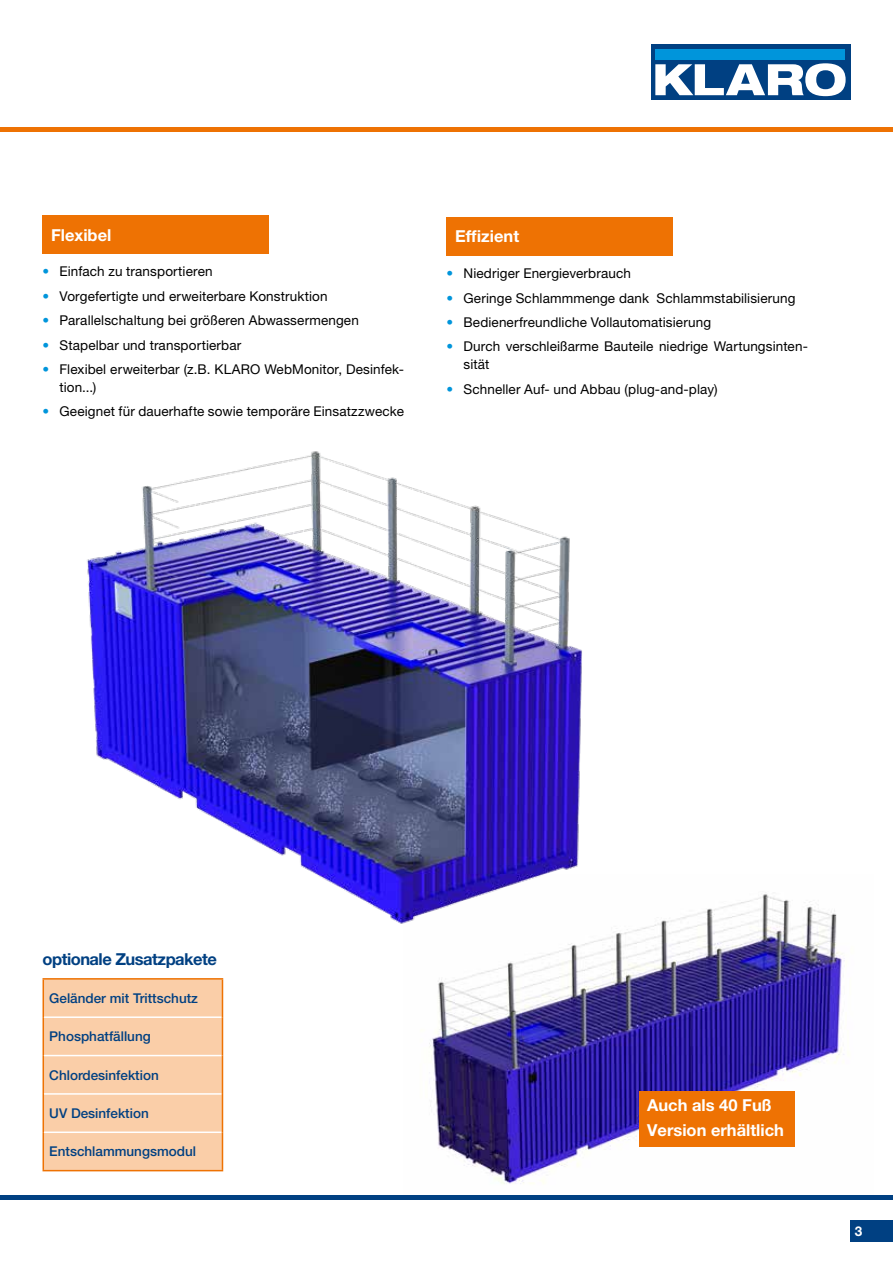
<style>
.page{position:relative;width:893px;height:1263px;background:#fff}
.page>*{position:absolute;margin:0;border:0;box-sizing:border-box;transform-origin:0 0}
.t1{font:700 16.5px/25.5px "Helvetica Neue LT Pro";color:#fff}
.t2{font:700 16.5px "Helvetica Neue LT Pro";letter-spacing:-.03em;color:#004082}
.t3{font:13.5px/18px "Helvetica Neue LT Pro";letter-spacing:.01em;color:#000}
.t4{font:500 13.5px "Helvetica Neue LT Pro";color:#004082}
.t5{font:700 13.5px "Helvetica Neue LT Pro";color:#fff}
.s1{color:#0095db}
</style>
<div class="page">
<img style="left:429px;top:894px;width:416px;height:290px">
<div style="left:44px;top:1023px;width:178px;height:147px;background:#facea8"></div>
<hr style="left:44px;top:1055px;width:178px;height:1px;background:#fff">
<hr style="left:44px;top:1093px;width:178px;height:2px;background:#fff">
<hr style="left:44px;top:1131px;width:178px;height:2px;background:#fff">
<hr style="left:43px;top:1017px;width:1px;height:38px;background:#ee7203">
<hr style="left:222px;top:1017px;width:1px;height:38px;background:#ee7203">
<hr style="left:43px;top:1055px;width:1px;height:39px;background:#ee7203">
<hr style="left:222px;top:1055px;width:1px;height:39px;background:#ee7203">
<hr style="left:43px;top:1094px;width:1px;height:38px;background:#ee7203">
<hr style="left:222px;top:1094px;width:1px;height:38px;background:#ee7203">
<hr style="left:43px;top:1132px;width:1px;height:38px;background:#ee7203">
<hr style="left:222px;top:1132px;width:1px;height:38px;background:#ee7203">
<hr style="left:43px;top:1170px;width:180px;height:1px;background:#ee7203">
<div style="left:43px;top:216px;width:226px;height:38px;background:#ee7203"></div>
<div style="left:446px;top:217px;width:227px;height:39px;background:#ee7203"></div>
<img style="left:42px;top:451px;width:688px;height:572px">
<div style="left:639px;top:1091px;width:156px;height:56px;background:#ee7203"></div>
<div style="left:850px;top:1220px;width:43px;height:22px;background:#004082"></div>
<hr style="left:0;top:1195px;width:893px;height:4px;background:#004082">
<hr style="left:0;top:128px;width:893px;height:4px;background:#ee7203">
<div style="left:651px;top:44px;width:199px;height:56px;background:#004082"></div>
<svg style="left:655px;top:63px;width:191px;height:33px"></svg>
<div style="left:655px;top:49px;width:190px;height:11px;background:#0095db"></div>
<p class="t1" style="left:51px;top:222px;width:62px">Flexibel</p>
<p class="t3" style="left:43px;top:262px;width:172px"><span class="s1">•</span> Einfach zu transportieren</p>
<p class="t3" style="left:43px;top:287px;width:287px"><span class="s1">•</span> Vorgefertigte und erweiterbare Konstruktion</p>
<p class="t3" style="left:43px;top:311px;width:318px"><span class="s1">•</span> Parallelschaltung bei größeren Abwassermengen</p>
<p class="t3" style="left:43px;top:336px;width:200px"><span class="s1">•</span> Stapelbar und transportierbar</p>
<p class="t3" style="left:60px;top:360px;width:346px;text-indent:-17px"><span class="s1">•</span> Flexibel erweiterbar (z.B. KLARO WebMonitor, Desinfek&shy;tion...)</p>
<p class="t3" style="left:43px;top:402px;width:363px"><span class="s1">•</span> Geeignet für dauerhafte sowie temporäre Einsatzzwecke</p>
<p class="t1" style="left:455px;top:223px;width:66px">Effizient</p>
<p class="t3" style="left:446px;top:264px;width:186px"><span class="s1">•</span> Niedriger Energieverbrauch</p>
<p class="t3" style="left:446px;top:289px;width:350px"><span class="s1">•</span> Geringe Schlammmenge dank Schlammstabilisierung</p>
<p class="t3" style="left:446px;top:313px;width:266px"><span class="s1">•</span> Bedienerfreundliche Vollautomatisierung</p>
<p class="t3" style="left:463px;top:337px;width:346px;text-indent:-17px"><span class="s1">•</span> Durch verschleißarme Bauteile niedrige Wartungsinten&shy;sität</p>
<p class="t3" style="left:446px;top:380px;width:273px"><span class="s1">•</span> Schneller Auf- und Abbau (plug-and-play)</p>
<p class="t2" style="left:43px;top:949px;width:176px">optionale Zusatzpakete</p>
<p class="t4" style="left:49px;top:990px;width:150px">Geländer mit Trittschutz</p>
<p class="t4" style="left:49px;top:1028px;width:103px">Phosphatfällung</p>
<p class="t4" style="left:49px;top:1067px;width:111px">Chlordesinfektion</p>
<p class="t4" style="left:49px;top:1105px;width:101px">UV Desinfektion</p>
<p class="t4" style="left:49px;top:1143px;width:148px">Entschlammungsmodul</p>
<p class="t1" style="left:647px;top:1092px;width:138px">Auch als 40 Fuß<br>Version erhältlich</p>
<p class="t5" style="left:855px;top:1222px;width:9px">3</p>
</div>
